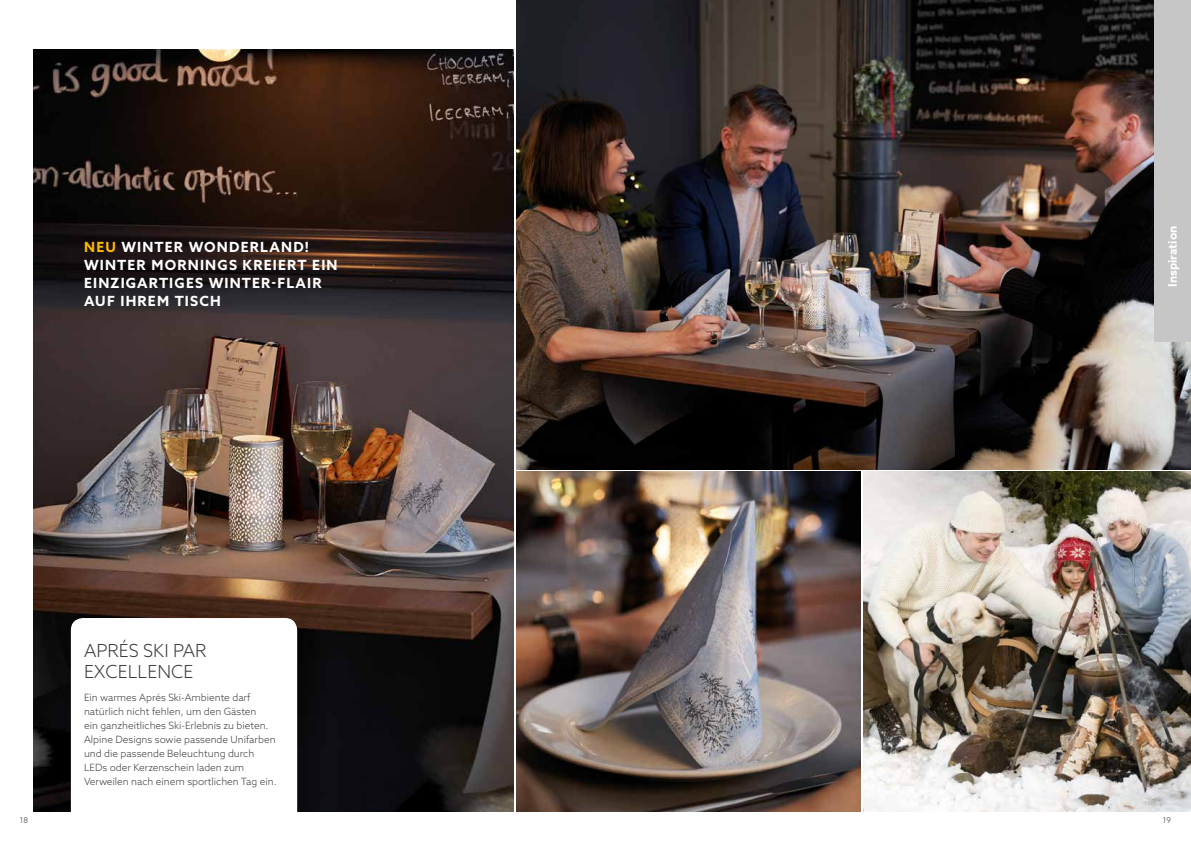
<style>
.page{position:relative;width:1191px;height:842px;background:#fff}
.page>*{position:absolute;margin:0;border:0;box-sizing:border-box;transform-origin:0 0}
.t1{font:300 18px/21.6px "Azo Sans";color:#3c3c3b}
.t2{font:700 14px/18px "Azo Sans";letter-spacing:.085em;color:#fff}
.t3{font:700 12px "Azo Sans";color:#fff}
.t4{font:300 10px/14px "Azo Sans";color:#3c3c3b}
.t5{font:300 8px "Azo Sans";color:#3c3c3b}
.s1{color:#fbba00}
</style>
<div class="page">
<img style="left:33px;top:50px;width:480px;height:761px">
<img style="left:516px;top:472px;width:345px;height:339px">
<img style="left:863px;top:472px;width:328px;height:339px">
<img style="left:516px;top:0;width:675px;height:469px">
<div style="left:1154px;top:0;width:37px;height:341px;background:#c6c6c6"></div>
<svg style="left:71px;top:618px;width:226px;height:193px"></svg>
<h2 class="t2" style="left:84px;top:238px;width:255px"><span class="s1">NEU</span> WINTER WONDERLAND!<br>WINTER MORNINGS KREIERT EIN<br>EINZIGARTIGES WINTER-FLAIR<br>AUF IHREM TISCH</h2>
<h1 class="t1" style="left:84px;top:639px;width:124px">APRÉS SKI PAR<br>EXCELLENCE</h1>
<p class="t4" style="left:84px;top:691px;width:194px">Ein warmes Aprés Ski-Ambiente darf natürlich nicht fehlen, um den Gästen<br>ein ganzheitliches Ski-Erlebnis zu bieten.<br>Alpine Designs sowie passende Unifarben und die passende Beleuchtung durch LEDs oder Kerzenschein laden zum Verweilen nach einem sportlichen Tag ein.</p>
<p class="t3" style="left:1164px;top:287px;width:63px;rotate:-90deg">Inspiration</p>
<p class="t5" style="left:20px;top:815px;width:10px">18</p>
<p class="t5" style="left:1162px;top:815px;width:10px">19</p>
</div>
